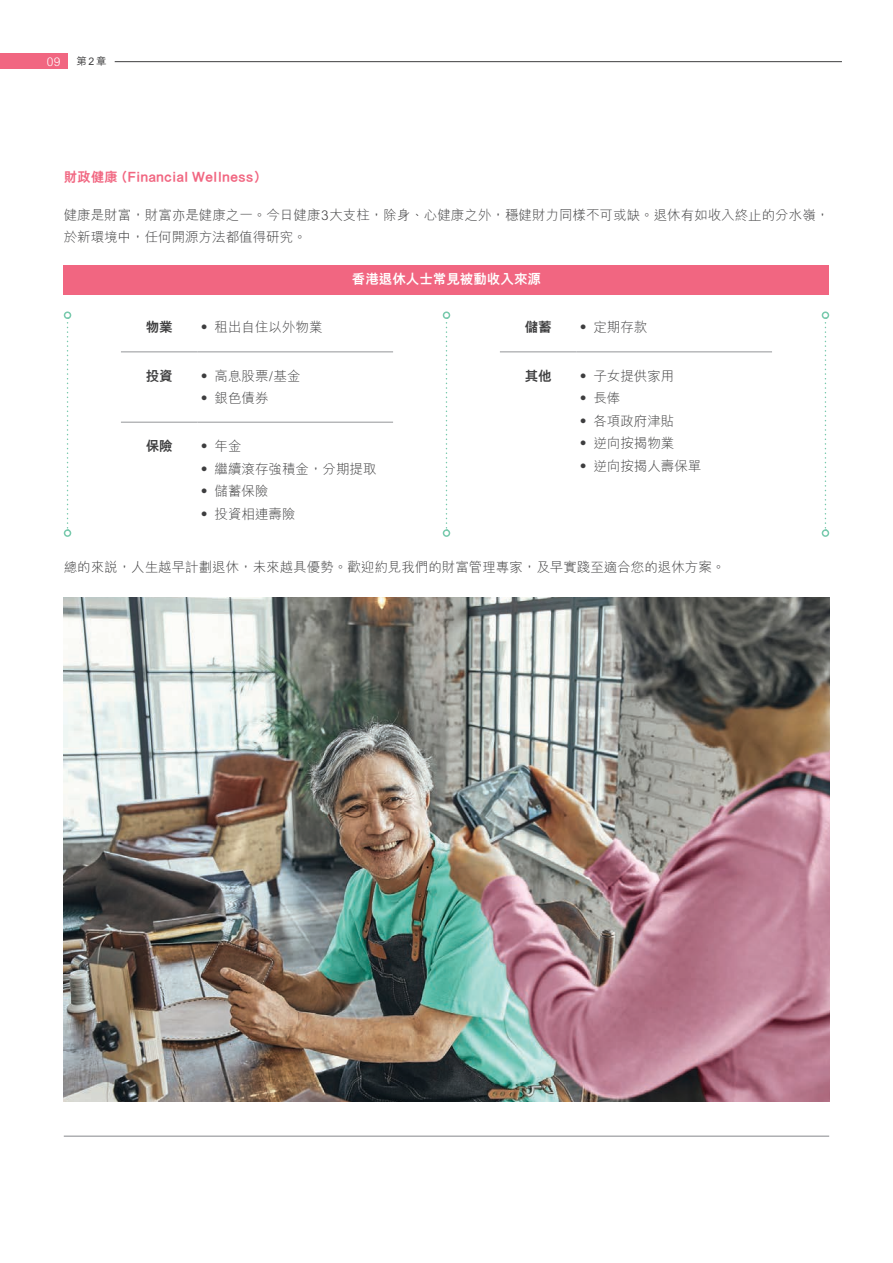
<style>
.page{position:relative;width:893px;height:1263px;background:#fff}
.page>*{position:absolute;margin:0;border:0;box-sizing:border-box;transform-origin:0 0}
.t1{font:300 13.5px/22.5px "M Hei H Kfor HSBC";color:#3e3e3f}
.t2{font:800 13.5px "M Hei H Kfor HSBC";color:#f16681}
.t3{font:800 13.5px "M Hei H Kfor HSBC";color:#fff}
.t4{font:800 13.5px "M Hei H Kfor HSBC";color:#3e3e3f}
.t5{font:300 12px "M Hei H Kfor HSBC";color:#fff}
.t6{font:500 10.5px "M Hei H Kfor HSBC";color:#3e3e3f}
</style>
<div class="page">
<div style="left:0;top:53px;width:68px;height:16px;background:#f16681"></div>
<hr style="left:115px;top:61px;width:727px;height:1px;background:#3e3e3f">
<hr style="left:121px;top:352px;width:76px;height:1px;background:#939598">
<hr style="left:197px;top:352px;width:196px;height:1px;background:#939598">
<hr style="left:121px;top:422px;width:76px;height:1px;background:#939598">
<hr style="left:197px;top:422px;width:196px;height:1px;background:#939598">
<hr style="left:500px;top:352px;width:76px;height:1px;background:#939598">
<hr style="left:576px;top:352px;width:196px;height:1px;background:#939598">
<img style="left:64px;top:597px;width:765px;height:504px">
<div style="left:64px;top:265px;width:765px;height:29px;background:#f16681"></div>
<svg style="left:446px;top:322px;width:1px;height:207px"></svg>
<div style="left:443px;top:311px;width:7px;height:8px;border:2px solid #77c9ac;border-radius:50%"></div>
<div style="left:443px;top:529px;width:7px;height:8px;border:2px solid #77c9ac;border-radius:50%"></div>
<svg style="left:67px;top:322px;width:2px;height:207px"></svg>
<div style="left:64px;top:311px;width:7px;height:8px;border:2px solid #77c9ac;border-radius:50%"></div>
<div style="left:64px;top:529px;width:7px;height:8px;border:2px solid #77c9ac;border-radius:50%"></div>
<svg style="left:825px;top:322px;width:1px;height:207px"></svg>
<div style="left:822px;top:311px;width:7px;height:8px;border:2px solid #77c9ac;border-radius:50%"></div>
<div style="left:822px;top:529px;width:7px;height:8px;border:2px solid #77c9ac;border-radius:50%"></div>
<hr style="left:64px;top:1135px;width:765px;height:2px;background:#939598">
<p class="t5" style="left:47px;top:55px;width:15px">09</p>
<p class="t6" style="left:77px;top:54px;width:31px">第2章</p>
<p class="t2" style="left:64px;top:170px;width:205px">財政健康（Financial Wellness）</p>
<p class="t1" style="left:64px;top:203px;width:767px">健康是財富，財富亦是健康之一。今日健康3大支柱，除身、心健康之外，穩健財力同樣不可或缺。退休有如收入終止的分水嶺，於新環境中，任何開源方法都值得研究。</p>
<p class="t3" style="left:352px;top:272px;width:191px">香港退休人士常見被動收入來源</p>
<p class="t4" style="left:146px;top:320px;width:28px">物業</p>
<p class="t1" style="left:197px;top:316px;width:127px">• 租出自住以外物業</p>
<p class="t4" style="left:146px;top:369px;width:28px">投資</p>
<p class="t1" style="left:197px;top:364px;width:105px">• 高息股票/基金</p>
<p class="t1" style="left:197px;top:387px;width:73px">• 銀色債券</p>
<p class="t4" style="left:146px;top:439px;width:28px">保險</p>
<p class="t1" style="left:197px;top:435px;width:46px">• 年金</p>
<p class="t1" style="left:197px;top:457px;width:181px">• 繼續滾存強積金，分期提取</p>
<p class="t1" style="left:197px;top:480px;width:73px">• 儲蓄保險</p>
<p class="t1" style="left:197px;top:502px;width:100px">• 投資相連壽險</p>
<p class="t4" style="left:525px;top:320px;width:28px">儲蓄</p>
<p class="t1" style="left:576px;top:316px;width:73px">• 定期存款</p>
<p class="t4" style="left:525px;top:369px;width:28px">其他</p>
<p class="t1" style="left:576px;top:364px;width:100px">• 子女提供家用</p>
<p class="t1" style="left:576px;top:387px;width:46px">• 長俸</p>
<p class="t1" style="left:576px;top:410px;width:100px">• 各項政府津貼</p>
<p class="t1" style="left:576px;top:432px;width:100px">• 逆向按揭物業</p>
<p class="t1" style="left:576px;top:455px;width:127px">• 逆向按揭人壽保單</p>
<p class="t1" style="left:64px;top:556px;width:663px">總的來說，人生越早計劃退休，未來越具優勢。歡迎約見我們的財富管理專家，及早實踐至適合您的退休方案。</p>
</div>
